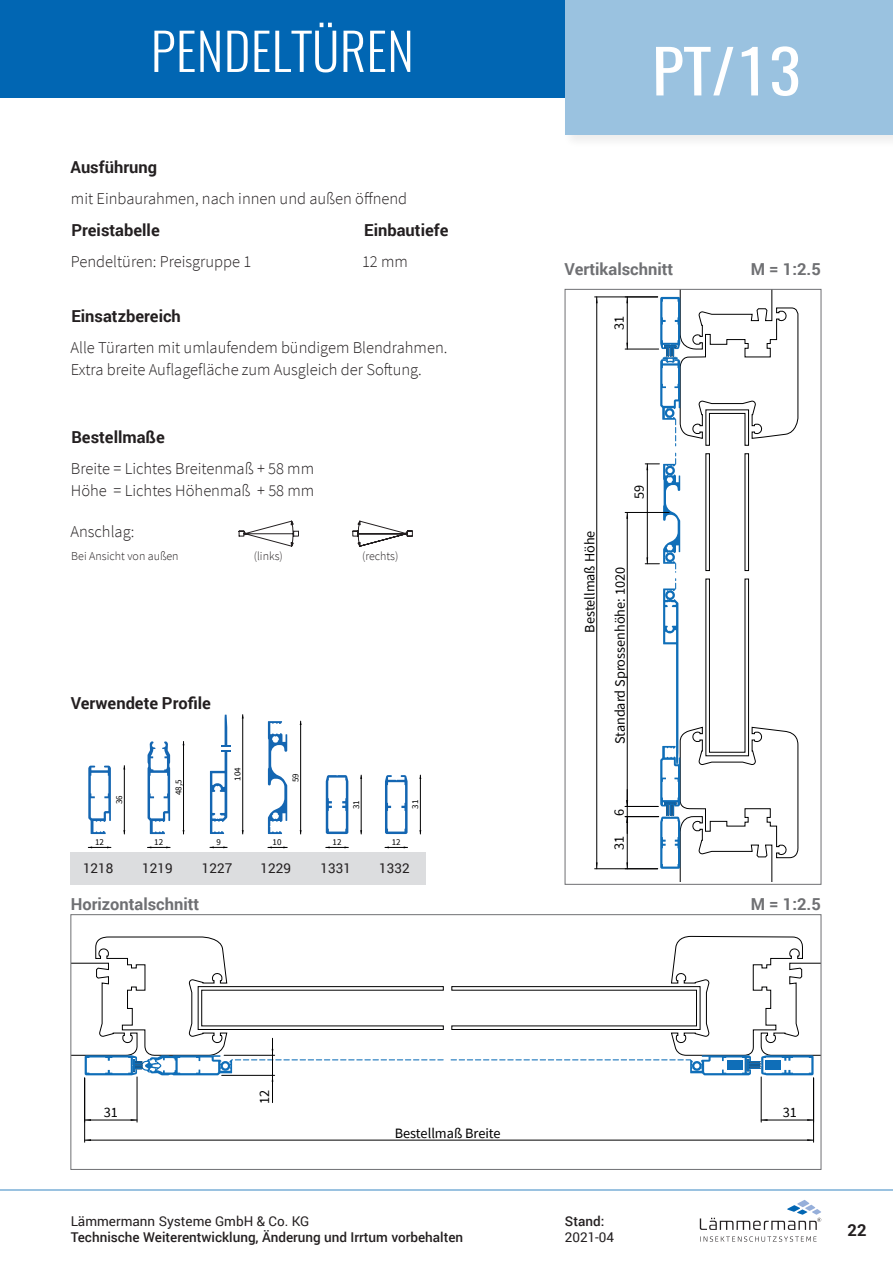
<style>
.page{position:relative;width:893px;height:1263px;background:#fff}
.page>*{position:absolute;margin:0;border:0;box-sizing:border-box;transform-origin:0 0}
.t1{font:italic 60px "Oswald";color:#fff;scale:1.1 1}
.t2{font:300 51px "Oswald";letter-spacing:.01em;color:#fff}
.t3{font:300 16.5px/22.5px "Source Sans Pro";color:#231f20}
.t4{font:700 16.5px "Roboto";color:#231f20}
.t5{font:700 16.5px "Roboto";color:#6f7073}
.t6{font:14.25px "Source Sans Pro";color:#000001}
.t7{font:500 13.5px "Roboto";color:#231f20}
.t8{font:13.5px "Roboto";color:#231f20}
.t9{font:300 12px "Source Sans Pro";color:#231f20}
.t10{font:9px "Source Sans Pro";color:#000001}
</style>
<div class="page">
<div style="left:0;top:0;width:565px;height:97px;background:#0166b3"></div>
<div style="left:563px;top:0;width:330px;height:149px;background:#f7f7f7"></div>
<div style="left:565px;top:0;width:328px;height:135px;background:#9ac2e0"></div>
<hr style="left:0;top:1189px;width:893px;height:2px;background:#0166b3">
<svg style="left:700px;top:1200px;width:121px;height:30px"></svg>
<svg style="left:700px;top:1236px;width:116px;height:6px"></svg>
<svg style="left:239px;top:521px;width:174px;height:26px"></svg>
<svg style="left:451px;top:936px;width:368px;height:139px"></svg>
<hr style="left:137px;top:1077px;width:1px;height:45px;background:#000001">
<hr style="left:85px;top:1120px;width:52px;height:1px;background:#000001">
<hr style="left:84px;top:1078px;width:1px;height:64px;background:#000001">
<hr style="left:813px;top:1078px;width:1px;height:64px;background:#000001">
<hr style="left:85px;top:1140px;width:729px;height:1px;background:#000001">
<hr style="left:761px;top:1077px;width:1px;height:45px;background:#000001">
<hr style="left:761px;top:1120px;width:53px;height:1px;background:#000001">
<svg style="left:73px;top:937px;width:371px;height:165px"></svg>
<div style="left:71px;top:914px;width:750px;height:255px;border:1px solid #6f7073"></div>
<div style="left:706px;top:454px;width:4px;height:117px;border:1px solid #000001"></div>
<div style="left:745px;top:454px;width:4px;height:117px;border:1px solid #000001"></div>
<svg style="left:660px;top:291px;width:138px;height:155px"></svg>
<svg style="left:660px;top:579px;width:139px;height:303px"></svg>
<hr style="left:627px;top:817px;width:1px;height:52px;background:#000001">
<hr style="left:625px;top:816px;width:34px;height:1px;background:#000001">
<svg style="left:626px;top:789px;width:2px;height:44px"></svg>
<hr style="left:625px;top:806px;width:33px;height:1px;background:#000001">
<hr style="left:625px;top:512px;width:44px;height:1px;background:#000001">
<hr style="left:627px;top:512px;width:1px;height:294px;background:#000001">
<hr style="left:595px;top:868px;width:63px;height:1px;background:#000001">
<hr style="left:595px;top:297px;width:63px;height:1px;background:#000001">
<hr style="left:596px;top:297px;width:1px;height:572px;background:#000001">
<hr style="left:625px;top:349px;width:34px;height:1px;background:#000001">
<hr style="left:627px;top:297px;width:1px;height:52px;background:#000001">
<svg style="left:645px;top:453px;width:35px;height:119px"></svg>
<hr style="left:647px;top:464px;width:1px;height:100px;background:#000001">
<div style="left:71px;top:852px;width:59px;height:32px;background:#dcdddf"></div>
<hr style="left:124px;top:766px;width:1px;height:68px;background:#000001">
<svg style="left:88px;top:846px;width:23px;height:2px"></svg>
<svg style="left:88px;top:766px;width:23px;height:68px"></svg>
<div style="left:130px;top:852px;width:59px;height:32px;background:#dcdddf"></div>
<hr style="left:183px;top:741px;width:1px;height:93px;background:#000001">
<svg style="left:147px;top:846px;width:23px;height:2px"></svg>
<svg style="left:148px;top:741px;width:22px;height:93px"></svg>
<div style="left:189px;top:852px;width:59px;height:32px;background:#dcdddf"></div>
<hr style="left:242px;top:715px;width:1px;height:119px;background:#000001">
<svg style="left:210px;top:846px;width:17px;height:2px"></svg>
<svg style="left:210px;top:715px;width:21px;height:119px"></svg>
<div style="left:248px;top:852px;width:59px;height:32px;background:#dcdddf"></div>
<svg style="left:268px;top:721px;width:19px;height:113px"></svg>
<hr style="left:300px;top:721px;width:1px;height:113px;background:#000001">
<svg style="left:268px;top:846px;width:19px;height:2px"></svg>
<div style="left:307px;top:852px;width:60px;height:32px;background:#dcdddf"></div>
<hr style="left:361px;top:775px;width:1px;height:59px;background:#000001">
<svg style="left:326px;top:846px;width:22px;height:2px"></svg>
<svg style="left:326px;top:775px;width:22px;height:59px"></svg>
<div style="left:367px;top:852px;width:59px;height:32px;background:#dcdddf"></div>
<hr style="left:420px;top:775px;width:1px;height:59px;background:#000001">
<svg style="left:385px;top:846px;width:23px;height:2px"></svg>
<svg style="left:385px;top:775px;width:23px;height:59px"></svg>
<h2 class="t2" style="left:151px;top:17px;width:265px">PENDELTÜREN</h2>
<p class="t4" style="left:70px;top:155px;width:88px">Ausführung</p>
<p class="t3" style="left:71px;top:187px;width:338px">mit Einbaurahmen, nach innen und außen öffnend</p>
<p class="t4" style="left:71px;top:218px;width:90px">Preistabelle</p>
<p class="t3" style="left:71px;top:250px;width:182px">Pendeltüren: Preisgruppe 1</p>
<p class="t4" style="left:364px;top:218px;width:86px">Einbautiefe</p>
<p class="t3" style="left:362px;top:250px;width:47px">12 mm</p>
<p class="t4" style="left:71px;top:304px;width:111px">Einsatzbereich</p>
<p class="t3" style="left:70px;top:336px;width:378px">Alle Türarten mit umlaufendem bündigem Blendrahmen.<br>Extra breite Auflagefläche zum Ausgleich der Softung.</p>
<p class="t4" style="left:71px;top:425px;width:95px">Bestellmaße</p>
<p class="t3" style="left:71px;top:457px;width:245px">Breite = Lichtes Breitenmaß + 58 mm<br>Höhe = Lichtes Höhenmaß + 58 mm</p>
<p class="t3" style="left:70px;top:520px;width:65px">Anschlag:</p>
<p class="t9" style="left:71px;top:549px;width:109px">Bei Ansicht von außen</p>
<p class="t9" style="left:254px;top:549px;width:31px">(links)</p>
<p class="t9" style="left:362px;top:549px;width:38px">(rechts)</p>
<p class="t4" style="left:71px;top:692px;width:142px">Verwendete Profile</p>
<p class="t10" style="left:113px;top:804px;width:10px;rotate:-90deg">36</p>
<p class="t10" style="left:173px;top:795px;width:17px;rotate:-90deg">48,5</p>
<p class="t10" style="left:232px;top:781px;width:15px;rotate:-90deg">104</p>
<p class="t10" style="left:290px;top:782px;width:10px;rotate:-90deg">59</p>
<p class="t10" style="left:350px;top:809px;width:10px;rotate:-90deg">31</p>
<p class="t10" style="left:410px;top:809px;width:10px;rotate:-90deg">31</p>
<p class="t10" style="left:95px;top:836px;width:10px">12</p>
<p class="t10" style="left:154px;top:836px;width:10px">12</p>
<p class="t10" style="left:216px;top:836px;width:6px">9</p>
<p class="t10" style="left:273px;top:836px;width:10px">10</p>
<p class="t10" style="left:333px;top:836px;width:10px">12</p>
<p class="t10" style="left:392px;top:836px;width:10px">12</p>
<p class="t8" style="left:83px;top:859px;width:32px">1218</p>
<p class="t8" style="left:142px;top:859px;width:32px">1219</p>
<p class="t8" style="left:202px;top:859px;width:32px">1227</p>
<p class="t8" style="left:261px;top:859px;width:32px">1229</p>
<p class="t8" style="left:321px;top:859px;width:32px">1331</p>
<p class="t8" style="left:379px;top:859px;width:32px">1332</p>
<p class="t5" style="left:71px;top:892px;width:130px">Horizontalschnitt</p>
<h1 class="t1" style="left:654px;top:30px;width:147px">PT/13</h1>
<p class="t5" style="left:565px;top:257px;width:110px">Vertikalschnitt</p>
<p class="t5" style="left:751px;top:257px;width:72px">M = 1:2.5</p>
<p class="t6" style="left:610px;top:330px;width:16px;rotate:-90deg">31</p>
<p class="t6" style="left:581px;top:632px;width:103px;rotate:-90deg">Bestellmaß Höhe</p>
<p class="t6" style="left:630px;top:499px;width:16px;rotate:-90deg">59</p>
<p class="t6" style="left:611px;top:744px;width:179px;rotate:-90deg">Standard Sprossenhöhe: 1020</p>
<p class="t6" style="left:610px;top:816px;width:9px;rotate:-90deg">6</p>
<p class="t6" style="left:610px;top:850px;width:16px;rotate:-90deg">31</p>
<p class="t5" style="left:751px;top:892px;width:72px">M = 1:2.5</p>
<p class="t6" style="left:104px;top:1103px;width:16px">31</p>
<p class="t6" style="left:255px;top:1104px;width:16px;rotate:-90deg">12</p>
<p class="t6" style="left:395px;top:1124px;width:107px">Bestellmaß Breite</p>
<p class="t8" style="left:71px;top:1212px;width:240px">Lämmermann Systeme GmbH &amp; Co. KG</p>
<p class="t7" style="left:71px;top:1228px;width:394px">Technische Weiterentwicklung, Änderung und Irrtum vorbehalten</p>
<p class="t7" style="left:565px;top:1212px;width:41px">Stand:</p>
<p class="t8" style="left:565px;top:1228px;width:51px">2021-04</p>
<p class="t6" style="left:783px;top:1103px;width:16px">31</p>
<p class="t4" style="left:848px;top:1218px;width:20px">22</p>
</div>
